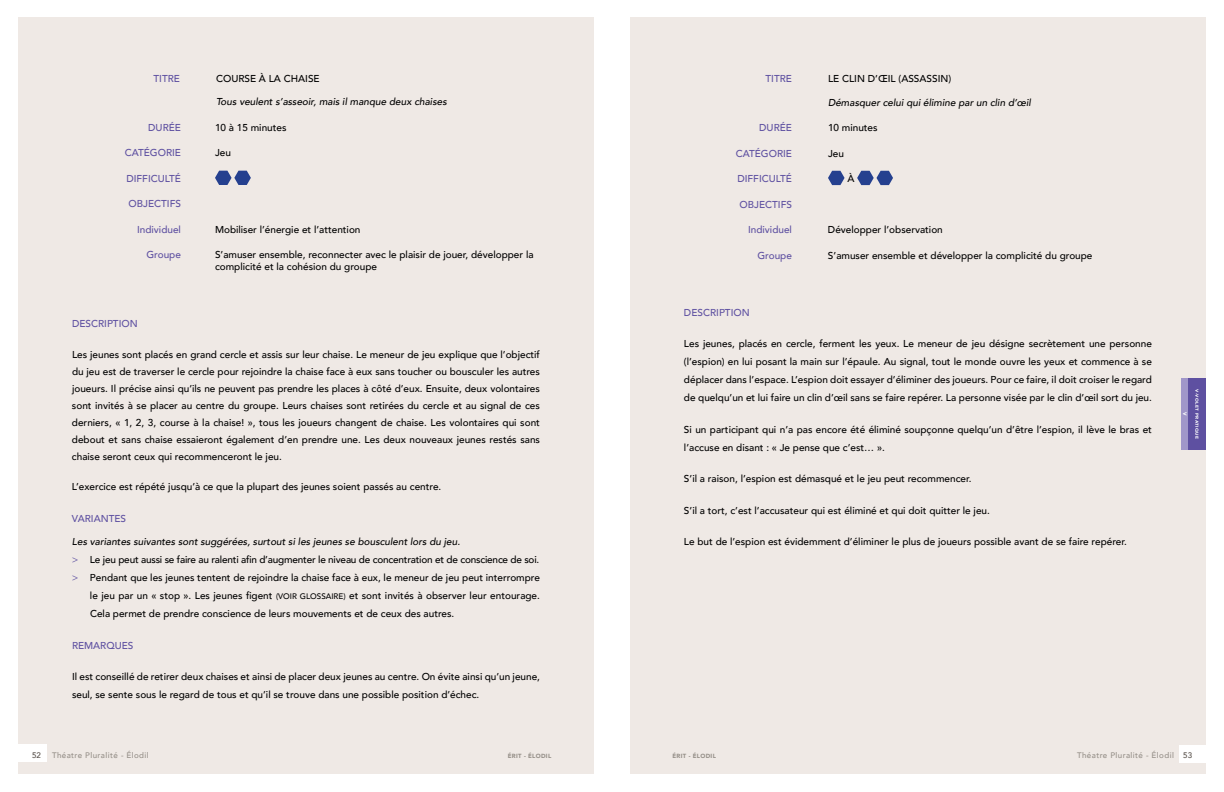
<style>
.page{position:relative;width:1224px;height:792px;background:#fff}
.page>*{position:absolute;margin:0;border:0;box-sizing:border-box;transform-origin:0 0}
.t1{font:500 10px/17px "Avenir";color:#000}
.t2{font:italic 500 10px "Avenir";color:#000}
.t3{font:500 10px "Avenir";color:#5e50a1}
.t4{font:500 10px "Avenir";letter-spacing:-.02em;color:#000}
.t5{font:500 8px "Avenir";letter-spacing:.05em;color:#958f88}
.t6{font:500 8px "Avenir";color:#534b45}
.t7{font:900 6px "Avenir";letter-spacing:.05em;color:#958f88}
.t8{font:900 5px "Avenir";color:#fff}
.t9{font:900 4.2px "Avenir";letter-spacing:.08em;color:#fff;scale:1.1 1}
.s1{color:#000}
.s2{font-weight:400;color:#5e50a1}
.s3{font-size:8px}
.s4{color:#534b45}
</style>
<div class="page">
<div style="left:630px;top:18px;width:576px;height:756px;background:#efe9e5"></div>
<div style="left:18px;top:18px;width:576px;height:756px;background:#efe9e5"></div>
<div style="left:1180px;top:745px;width:29px;height:18px;background:#fff"></div>
<div style="left:15px;top:744px;width:32px;height:18px;background:#fff"></div>
<div style="left:1188px;top:378px;width:18px;height:72px;background:#5e50a1"></div>
<div style="left:1182px;top:378px;width:6px;height:72px;background:#a096c9"></div>
<svg style="left:215px;top:171px;width:36px;height:14px"></svg>
<svg style="left:828px;top:171px;width:17px;height:14px"></svg>
<svg style="left:857px;top:171px;width:36px;height:14px"></svg>
<p class="t3" style="left:154px;top:70px;width:45px">TITRE <span class="s1">Co</span></p>
<p class="t1" style="left:231px;top:69px;width:90px">urse à la chaise</p>
<p class="t2" style="left:216px;top:96px;width:232px">Tous veulent s’asseoir, mais il manque deux chaises</p>
<p class="t3" style="left:148px;top:119px;width:33px">DU RÉE</p>
<p class="t1" style="left:215px;top:118px;width:73px">10 à 15 minutes</p>
<p class="t3" style="left:125px;top:144px;width:56px">CATÉGORIE</p>
<p class="t1" style="left:215px;top:144px;width:17px">Jeu</p>
<p class="t3" style="left:126px;top:170px;width:56px">DIFFICU LTÉ</p>
<p class="t3" style="left:129px;top:195px;width:48px">OBJECTIFS</p>
<p class="t3" style="left:137px;top:221px;width:68px">Individuel <span class="s1">M</span></p>
<p class="t1" style="left:224px;top:220px;width:138px">obiliser l’énergie et l’attention</p>
<p class="t3" style="left:147px;top:246px;width:57px">Groupe <span class="s1">S</span></p>
<p class="t1" style="left:215px;top:248px;width:320px;line-height:12px;text-indent:6px">’amuser ensemble, reconnecter avec le plaisir de jouer, développer la complicité et la cohésion du groupe</p>
<p class="t3" style="left:72px;top:315px;width:15px">DESC</p>
<p class="t3" style="left:98px;top:315px;width:39px">RIPTION</p>
<p class="t1" style="left:72px;top:345px;width:470px;text-align:justify">Les jeunes sont placés en grand cercle et assis sur leur chaise. Le meneur de jeu explique que l’objectif du jeu est de traverser le cercle pour rejoindre la chaise face à eux sans toucher ou bousculer les autres joueurs. Il précise ainsi qu’ils ne peuvent pas prendre les places à côté d’eux. Ensuite, deux volontaires sont invités à se placer au centre du groupe. Leurs chaises sont retirées du cercle et au signal de ces derniers, « 1, 2, 3, course à la chaise! », tous les joueurs changent de chaise. Les volontaires qui sont debout et sans chaise essaieront également d’en prendre une. Les deux nouveaux jeunes restés sans chaise seront ceux qui recommenceront le jeu.</p>
<p class="t1" style="left:72px;top:478px;width:371px">L’exercice est répété jusqu’à ce que la plupart des jeunes soient passés au centre.</p>
<p class="t3" style="left:72px;top:510px;width:49px">VARIANTES</p>
<p class="t2" style="left:72px;top:536px;width:390px">Les variantes suivantes sont suggérées, surtout si les jeunes se bousculent lors du jeu.</p>
<p class="t4" style="left:72px;top:551px;width:469px"><span class="s2">&gt;</span> Le jeu peut aussi se faire au ralenti afin d’augmenter le niveau de concentration et de conscience de soi.</p>
<p class="t1" style="left:72px;top:569px;width:470px"><span class="s2">&gt;</span> Pendant que les jeunes tentent de rejoindre la chaise face à eux, le meneur de jeu peut interrompre</p>
<p class="t1" style="left:90px;top:587px;width:451px">le jeu par un « stop ». Les jeunes figent <span class="s3">(VOIR GLOSSAIRE)</span> et sont invités à observer leur entourage.</p>
<p class="t1" style="left:90px;top:605px;width:366px">Cela permet de prendre conscience de leurs mouvements et de ceux des autres.</p>
<p class="t3" style="left:72px;top:637px;width:15px">REMA</p>
<p class="t3" style="left:100px;top:637px;width:14px">RQUES</p>
<p class="t1" style="left:72px;top:667px;width:470px;line-height:18px">Il est conseillé de retirer deux chaises et ainsi de placer deux jeunes au centre. On évite ainsi qu’un jeune, seul, se sente sous le regard de tous et qu’il se trouve dans une possible position d’échec.</p>
<p class="t3" style="left:766px;top:70px;width:27px">TITRE</p>
<p class="t1" style="left:828px;top:70px;width:125px">Le cli n d’œil (assassi n)</p>
<p class="t2" style="left:828px;top:96px;width:204px">Démasquer celui qui élimine par un clin d’œil</p>
<p class="t3" style="left:759px;top:119px;width:33px">DU RÉE</p>
<p class="t1" style="left:828px;top:119px;width:51px">10 minutes</p>
<p class="t3" style="left:736px;top:144px;width:56px">CATÉGORIE</p>
<p class="t1" style="left:828px;top:144px;width:17px">Jeu</p>
<p class="t3" style="left:737px;top:170px;width:56px">DIFFICU LTÉ</p>
<p class="t1" style="left:847px;top:170px;width:9px">À</p>
<p class="t3" style="left:740px;top:195px;width:48px">OBJECTIFS</p>
<p class="t3" style="left:748px;top:221px;width:45px">Individuel</p>
<p class="t1" style="left:828px;top:221px;width:116px">Développer l’observation</p>
<p class="t3" style="left:758px;top:246px;width:58px">Groupe <span class="s1">S</span></p>
<p class="t1" style="left:834px;top:246px;width:260px">’amuser ensemble et développer la complicité du groupe</p>
<p class="t3" style="left:684px;top:303px;width:15px">DESC</p>
<p class="t3" style="left:710px;top:303px;width:39px">RIPTION</p>
<p class="t1" style="left:684px;top:334px;width:469px;line-height:18px;text-align:justify">Les jeunes, placés en cercle, ferment les yeux. Le meneur de jeu désigne secrètement une personne (l’espion) en lui posant la main sur l’épaule. Au signal, tout le monde ouvre les yeux et commence à se déplacer dans l’espace. L’espion doit essayer d’éliminer des joueurs. Pour ce faire, il doit croiser le regard de quelqu’un et lui faire un clin d’œil sans se faire repérer. La personne visée par le clin d’œil sort du jeu.</p>
<p class="t1" style="left:684px;top:420px;width:470px;line-height:18px">Si un participant qui n’a pas encore été éliminé soupçonne quelqu’un d’être l’espion, il lève le bras et l’accuse en disant : « Je pense que c’est… ».</p>
<p class="t1" style="left:684px;top:470px;width:289px">S’il a raison, l’espion est démasqué et le jeu peut recommencer.</p>
<p class="t1" style="left:684px;top:501px;width:307px">S’il a tort, c’est l’accusateur qui est éliminé et qui doit quitter le jeu.</p>
<p class="t1" style="left:684px;top:533px;width:445px">Le but de l’espion est évidemment d’éliminer le plus de joueurs possible avant de se faire repérer.</p>
<p class="t8" style="left:1189px;top:412px;width:5px;rotate:90deg">V</p>
<p class="t9" style="left:1201px;top:389px;width:47px;rotate:90deg">V-Volet pratique</p>
<p class="t6" style="left:32px;top:748px;width:10px">52</p>
<p class="t5" style="left:52px;top:748px;width:98px">Théatre Pluralité - Élodil</p>
<p class="t7" style="left:508px;top:751px;width:45px">ÉRIT - ÉLODIL</p>
<p class="t7" style="left:673px;top:751px;width:45px">ÉRIT - ÉLODIL</p>
<p class="t5" style="left:1077px;top:748px;width:117px">Théatre Pluralité - Élodil <span class="s4">53</span></p>
</div>
